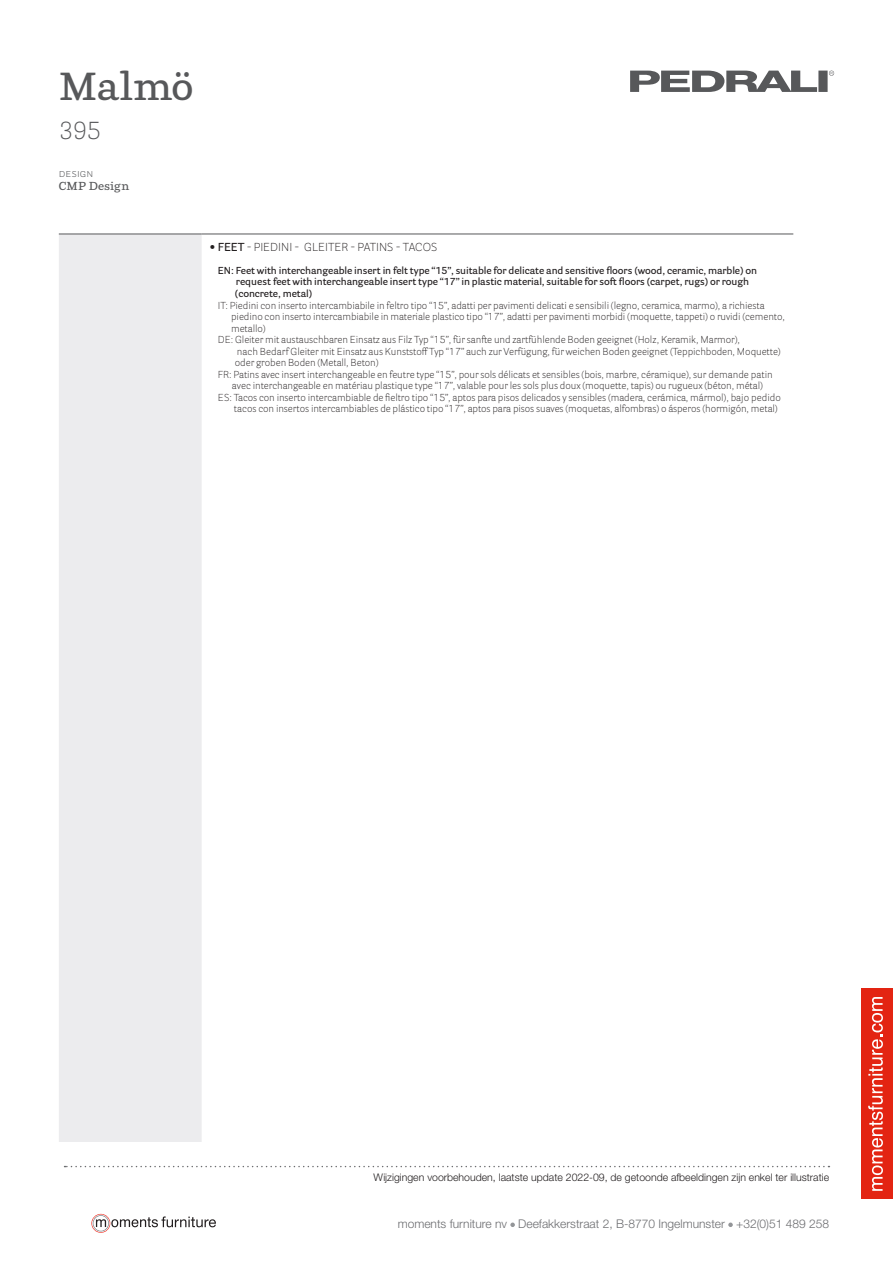
<style>
.page{position:relative;width:893px;height:1263px;background:#fff}
.page>*{position:absolute;margin:0;border:0;box-sizing:border-box;transform-origin:0 0}
.t1{font:600 38.85px "Parry Pro";letter-spacing:-.01em;color:#57585a}
.t2{font:300 24.45px "Parry Grotesque Pro";color:#57585a}
.t3{font:300 12px "Helvetica Neue LT Std";color:#6c6d70}
.t4{font:300 11.55px "Parry Grotesque Pro";color:#231f20}
.t5{font:600 11.55px/12.6px "Parry Pro";letter-spacing:.01em;color:#57585a}
.t6{font:300 10.5px "Helvetica Neue LT Std";color:#231f20}
.t7{font:300 10.05px "Parry Grotesque Pro";letter-spacing:-.01em;color:#231f20}
.t8{font:600 10.05px "Parry Grotesque Pro";letter-spacing:-.01em;color:#231f20}
.s1{font-family:"Parry Grotesque Pro";font-weight:300}
.s2{font-weight:600}
</style>
<div class="page">
<div style="left:59px;top:235px;width:143px;height:907px;background:#ececee"></div>
<hr style="left:59px;top:234px;width:143px;height:1px;background:#57585a">
<hr style="left:202px;top:234px;width:591px;height:1px;background:#57585a">
<div style="left:818px;top:71px;width:10px;height:21px;background:#57585a"></div>
<svg style="left:630px;top:71px;width:187px;height:21px"></svg>
<svg style="left:829px;top:71px;width:5px;height:5px"></svg>
<svg style="left:510px;top:1222px;width:5px;height:5px"></svg>
<svg style="left:728px;top:1222px;width:5px;height:5px"></svg>
<svg style="left:65px;top:1166px;width:764px;height:1px"></svg>
<svg style="left:91px;top:1214px;width:125px;height:19px"></svg>
<div style="left:861px;top:989px;width:32px;height:210px;background:#e32412"></div>
<svg style="left:868px;top:997px;width:15px;height:194px"></svg>
<p class="t1" style="left:59px;top:59px;width:136px">Malmö</p>
<p class="t2" style="left:59px;top:113px;width:44px">395</p>
<p class="t5" style="left:59px;top:167px;width:72px"><span class="s1">design<br></span>CMP Design</p>
<p class="t4" style="left:210px;top:239px;width:229px"><span class="s2">• FEET</span> - PIEDINI - GLEITER - PATINS - TACOS</p>
<p class="t8" style="left:218px;top:263px;width:541px">EN: Feet with interchangeable insert in felt type “15”, suitable for delicate and sensitive floors (wood, ceramic, marble) on</p>
<p class="t8" style="left:236px;top:275px;width:515px">request feet with interchangeable insert type “17” in plastic material, suitable for soft floors (carpet, rugs) or rough</p>
<p class="t8" style="left:235px;top:286px;width:79px">(concrete, metal)</p>
<p class="t7" style="left:218px;top:298px;width:548px">IT: Piedini con inserto intercambiabile in feltro tipo “15”, adatti per pavimenti delicati e sensibili (legno, ceramica, marmo), a richiesta</p>
<p class="t7" style="left:231px;top:309px;width:555px">piedino con inserto intercambiabile in materiale plastico tipo “17”, adatti per pavimenti morbidi (moquette, tappeti) o ruvidi (cemento,</p>
<p class="t7" style="left:231px;top:321px;width:36px">metallo)</p>
<p class="t7" style="left:218px;top:332px;width:524px">DE: Gleiter mit austauschbaren Einsatz aus Filz Typ “15”, für sanfte und zartfühlende Boden geeignet (Holz, Keramik, Marmor),</p>
<p class="t7" style="left:237px;top:344px;width:545px">nach Bedarf Gleiter mit Einsatz aus Kunststoff Typ “17” auch zur Verfügung, für weichen Boden geeignet (Teppichboden, Moquette)</p>
<p class="t7" style="left:235px;top:355px;width:145px">oder groben Boden (Metall, Beton)</p>
<p class="t7" style="left:218px;top:367px;width:556px">FR: Patins avec insert interchangeable en feutre type “15”, pour sols délicats et sensibles (bois, marbre, céramique), sur demande patin</p>
<p class="t7" style="left:232px;top:378px;width:533px">avec interchangeable en matériau plastique type “17”, valable pour les sols plus doux (moquette, tapis) ou rugueux (béton, métal)</p>
<p class="t7" style="left:218px;top:390px;width:564px">ES: Tacos con inserto intercambiable de fieltro tipo “15”, aptos para pisos delicados y sensibles (madera, cerámica, mármol), bajo pedido</p>
<p class="t7" style="left:234px;top:401px;width:545px">tacos con insertos intercambiables de plástico tipo “17”, aptos para pisos suaves (moquetas, alfombras) o ásperos (hormigón, metal)</p>
<p class="t6" style="left:374px;top:1170px;width:457px">Wijzigingen voorbehouden, laatste update 2022-09, de getoonde afbeeldingen zijn enkel ter illustratie</p>
<p class="t3" style="left:398px;top:1216px;width:433px">moments furniture nv Deefakkerstraat 2, B-8770 Ingelmunster +32(0)51 489 258</p>
</div>
